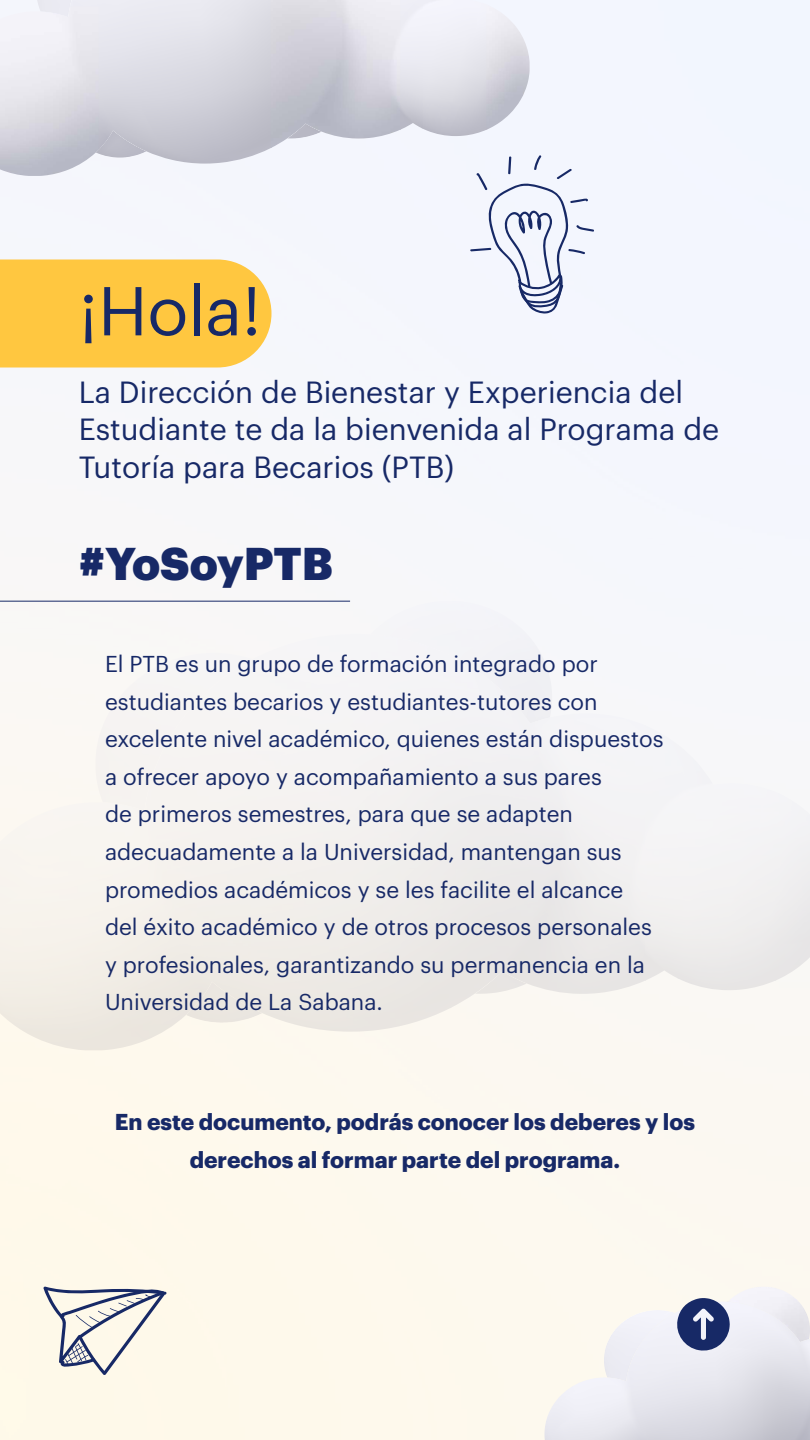
<style>
.page{position:relative;width:810px;height:1440px;background:#fff}
.page>*{position:absolute;margin:0;border:0;box-sizing:border-box;transform-origin:0 0}
.t1{font:67.5px "Graphik";color:#172967}
.t2{font:900 45px "Graphik";color:#172967}
.t3{font:30px/37.5px "Graphik";color:#172967}
.t4{font:22.5px/37.5px "Graphik";color:#172967}
.t5{font:700 22.5px/37.5px "Graphik";color:#172967;text-align:center}
</style>
<div class="page">
<div style="left:370px;top:601px;width:182px;height:96px;background:#f5f5f8"></div>
<div style="left:95px;top:653px;width:158px;height:140px;background:#f9f8f5"></div>
<img style="left:192px;top:1011px;width:15px;height:8px">
<div style="left:190px;top:667px;width:66px;height:344px;background:#f3f0eb"></div>
<svg style="left:775px;top:792px;width:7px;height:3px"></svg>
<img style="left:678px;top:744px;width:20px;height:19px">
<img style="left:239px;top:657px;width:17px;height:10px">
<div style="left:370px;top:634px;width:180px;height:90px;background:#f3f3f6"></div>
<div style="left:207px;top:982px;width:55px;height:31px;background:#ebe7e1"></div>
<div style="left:103px;top:659px;width:150px;height:152px;background:#f6f4f2"></div>
<div style="left:0;top:260px;width:272px;height:108px;background:#ffc740"></div>
<img style="left:99px;top:151px;width:43px;height:7px">
<img style="left:37px;top:0;width:33px;height:6px">
<img style="left:99px;top:150px;width:11px;height:5px">
<img style="left:271px;top:0;width:130px;height:148px">
<img style="left:400px;top:0;width:23px;height:130px">
<img style="left:486px;top:6px;width:44px;height:124px">
<img style="left:110px;top:130px;width:36px;height:21px">
<img style="left:41px;top:1px;width:30px;height:16px">
<img style="left:544px;top:1397px;width:15px;height:43px">
<img style="left:730px;top:1302px;width:79px;height:40px">
<img style="left:607px;top:1313px;width:68px;height:68px">
<hr style="left:0;top:601px;width:350px;height:1px;background:#172967">
<svg style="left:470px;top:155px;width:124px;height:159px"></svg>
<svg style="left:43px;top:1286px;width:124px;height:89px;background:#d5d4d2"></svg>
<svg style="left:669px;top:1298px;width:61px;height:55px"></svg>
<h1 class="t1" style="left:79px;top:260px;width:184px">¡Hola!</h1>
<h3 class="t3" style="left:79px;top:371px;width:642px">La Dirección de Bienestar y Experiencia del<br>Estudiante te da la bienvenida al Programa de<br>Tutoría para Becarios (PTB)</h3>
<h2 class="t2" style="left:79px;top:528px;width:256px">#YoSoyPTB</h2>
<p class="t4" style="left:105px;top:644px;width:560px">El PTB es un grupo de formación integrado por estudiantes becarios y estudiantes-tutores con excelente nivel académico, quienes están dispuestos a ofrecer apoyo y acompañamiento a sus pares<br>de primeros semestres, para que se adapten adecuadamente a la Universidad, mantengan sus promedios académicos y se les facilite el alcance<br>del éxito académico y de otros procesos personales y profesionales, garantizando su permanencia en la Universidad de La Sabana.</p>
<p class="t5" style="left:115px;top:1101px;width:582px">En este documento, podrás conocer los deberes y los derechos al formar parte del programa.</p>
</div>
